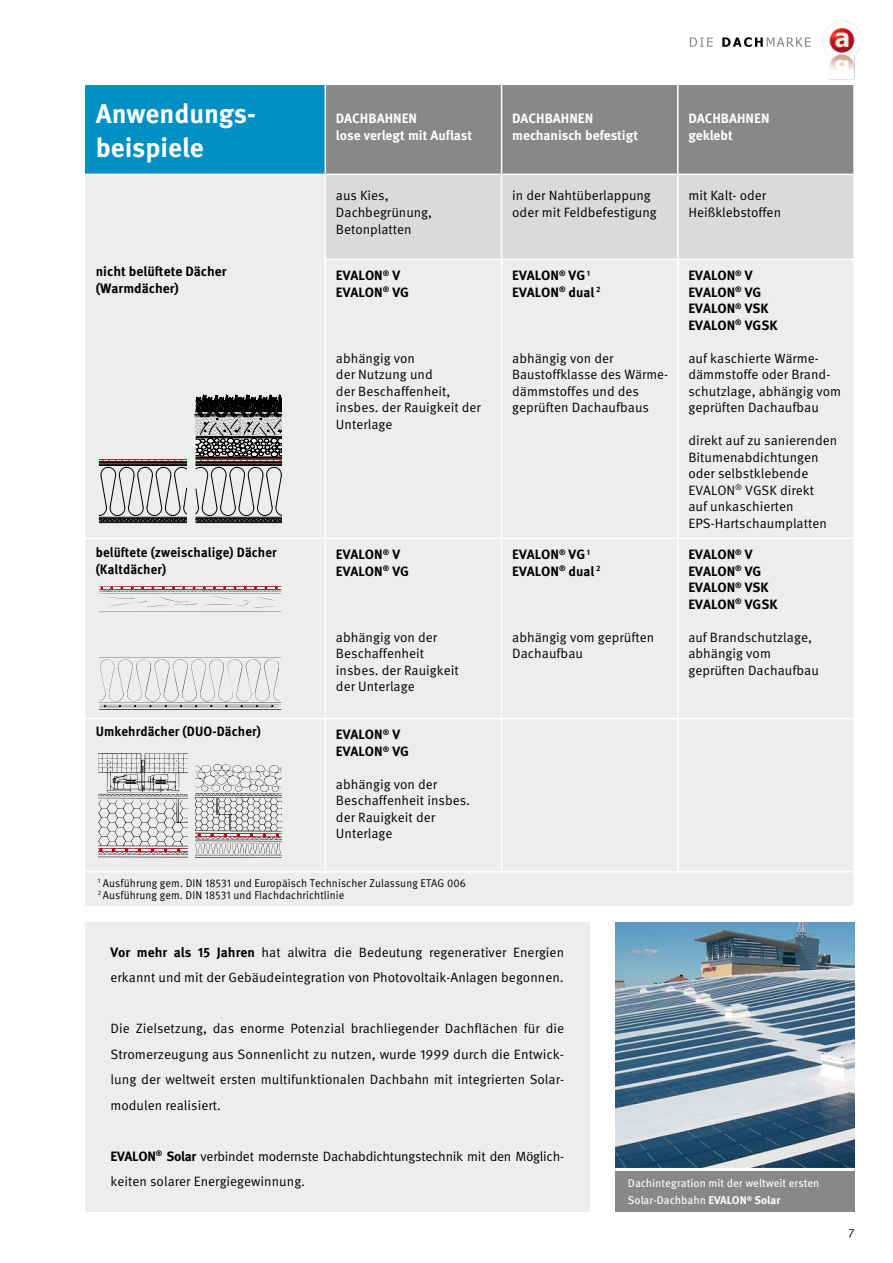
<style>
.page{position:relative;width:893px;height:1263px;background:#fff}
.page>*{position:absolute;margin:0;border:0;box-sizing:border-box;transform-origin:0 0}
.t1{font:700 27px/34px "Meta Pro";color:#fff}
.t2{font:13.5px/16.5px "Meta Pro";color:#000}
.t3{font:700 13.5px/16.5px "Meta Pro";color:#000}
.t4{font:13.5px/25.5px "Meta Pro";letter-spacing:-.02em;color:#000}
.t5{font:700 13.5px/17px "Meta Pro";color:#fff}
.t6{font:700 13.5px/17px "Meta Pro";color:#000;scale:.95 1}
.t7{font:12px "Meta Pro";color:#000}
.t8{font:11.25px/12px "Meta Pro";letter-spacing:.01em;color:#000;scale:.95 1}
.t9{font:11.25px/17px "Meta Pro";color:#fff}
.s1{font-weight:700}
</style>
<div class="page">
<img style="left:822px;top:20px;width:40px;height:60px">
<svg style="left:690px;top:38px;width:23px;height:9px"></svg>
<svg style="left:722px;top:37px;width:89px;height:10px"></svg>
<div style="left:85px;top:85px;width:240px;height:89px;background:#0090c6"></div>
<div style="left:326px;top:85px;width:527px;height:89px;background:#86888a"></div>
<div style="left:85px;top:175px;width:768px;height:731px;background:#eceded"></div>
<div style="left:326px;top:175px;width:527px;height:84px;background:#d9dadb"></div>
<hr style="left:501px;top:85px;width:1px;height:89px;background:#fff">
<hr style="left:677px;top:85px;width:1px;height:89px;background:#fff">
<hr style="left:501px;top:175px;width:1px;height:84px;background:#fff">
<hr style="left:677px;top:175px;width:1px;height:84px;background:#fff">
<hr style="left:325px;top:259px;width:177px;height:1px;background:#fff">
<hr style="left:502px;top:259px;width:176px;height:1px;background:#fff">
<hr style="left:501px;top:260px;width:1px;height:278px;background:#fff">
<hr style="left:678px;top:259px;width:177px;height:1px;background:#fff">
<hr style="left:677px;top:260px;width:1px;height:278px;background:#fff">
<hr style="left:501px;top:539px;width:1px;height:179px;background:#fff">
<hr style="left:677px;top:539px;width:1px;height:179px;background:#fff">
<hr style="left:501px;top:719px;width:1px;height:152px;background:#fff">
<hr style="left:677px;top:719px;width:1px;height:152px;background:#fff">
<hr style="left:325px;top:175px;width:1px;height:84px;background:#fff">
<hr style="left:325px;top:260px;width:1px;height:278px;background:#fff">
<hr style="left:325px;top:539px;width:1px;height:179px;background:#fff">
<hr style="left:325px;top:719px;width:1px;height:152px;background:#fff">
<hr style="left:85px;top:538px;width:240px;height:1px;background:#fff">
<hr style="left:325px;top:538px;width:177px;height:1px;background:#fff">
<hr style="left:502px;top:538px;width:176px;height:1px;background:#fff">
<hr style="left:678px;top:538px;width:177px;height:1px;background:#fff">
<hr style="left:85px;top:718px;width:240px;height:1px;background:#fff">
<hr style="left:325px;top:718px;width:177px;height:1px;background:#fff">
<hr style="left:502px;top:718px;width:176px;height:1px;background:#fff">
<hr style="left:678px;top:718px;width:177px;height:1px;background:#fff">
<hr style="left:85px;top:871px;width:240px;height:1px;background:#fff">
<hr style="left:325px;top:871px;width:177px;height:1px;background:#fff">
<hr style="left:502px;top:871px;width:176px;height:1px;background:#fff">
<hr style="left:678px;top:871px;width:177px;height:1px;background:#fff">
<div style="left:85px;top:923px;width:505px;height:289px;background:#eceded"></div>
<img style="left:615px;top:923px;width:240px;height:245px">
<hr style="left:99px;top:521px;width:88px;height:1px;background:#000">
<hr style="left:196px;top:521px;width:85px;height:1px;background:#000">
<hr style="left:99px;top:522px;width:88px;height:1px;background:#000">
<hr style="left:196px;top:522px;width:85px;height:1px;background:#000">
<svg style="left:99px;top:393px;width:186px;height:128px;background:#b2b1b1"></svg>
<svg style="left:195px;top:764px;width:86px;height:94px;background:#c7c4c5"></svg>
<svg style="left:99px;top:753px;width:88px;height:105px;background:#c9c7c7"></svg>
<svg style="left:99px;top:657px;width:182px;height:53px;background:#dcdddd"></svg>
<svg style="left:99px;top:586px;width:182px;height:27px;background:#dad0d1"></svg>
<div style="left:615px;top:1169px;width:240px;height:43px;background:#86888a"></div>
<hr style="left:615px;top:1168px;width:240px;height:3px;background:#fff">
<h1 class="t1" style="left:96px;top:98px;width:162px">Anwendungs&shy;beispiele</h1>
<p class="t5" style="left:336px;top:111px;width:138px">DACHBAHNEN<br>lose verlegt mit Auflast</p>
<p class="t5" style="left:512px;top:111px;width:128px">DACHBAHNEN mechanisch befestigt</p>
<p class="t5" style="left:688px;top:111px;width:83px">DACHBAHNEN geklebt</p>
<p class="t2" style="left:336px;top:187px;width:98px;line-height:17px">aus Kies,<br>Dachbegrünung,<br>Betonplatten</p>
<p class="t2" style="left:512px;top:187px;width:146px;line-height:17px">in der Nahtüberlappung oder mit Feldbefestigung</p>
<p class="t2" style="left:688px;top:187px;width:94px;line-height:17px">mit Kalt- oder<br>Heißklebstoffen</p>
<p class="t3" style="left:96px;top:264px;width:133px;line-height:17px">nicht belüftete Dächer (Warmdächer)</p>
<p class="t3" style="left:336px;top:268px;width:75px">EVALON<sup>®</sup> V<br>EVALON<sup>®</sup> VG</p>
<p class="t3" style="left:512px;top:268px;width:90px">EVALON<sup>®</sup> VG <sup>1<br></sup>EVALON<sup>®</sup> dual <sup>2</sup></p>
<p class="t3" style="left:688px;top:268px;width:91px">EVALON<sup>®</sup> V<br>EVALON<sup>®</sup> VG<br>EVALON<sup>®</sup> VSK<br>EVALON<sup>®</sup> VGSK</p>
<p class="t2" style="left:688px;top:350px;width:154px">auf kaschierte Wärme&shy;dämmstoffe oder Brand&shy;schutzlage, abhängig vom geprüften Dachaufbau</p>
<p class="t2" style="left:688px;top:433px;width:150px">direkt auf zu sanierenden<br>Bitumenabdichtungen oder selbstklebende<br>EVALON<sup>®</sup> VGSK direkt<br>auf unkaschierten<br>EPS-Hartschaumplatten</p>
<p class="t2" style="left:336px;top:350px;width:147px">abhängig von<br>der Nutzung und<br>der Beschaffenheit, insbes. der Rauigkeit der<br>Unterlage</p>
<p class="t2" style="left:512px;top:350px;width:157px">abhängig von der<br>Baustoffklasse des Wärme&shy;dämmstoffes und des geprüften Dachaufbaus</p>
<p class="t6" style="left:96px;top:544px;width:192px">belüftete (zweischalige) Dächer (Kaltdächer)</p>
<p class="t3" style="left:336px;top:547px;width:75px">EVALON<sup>®</sup> V<br>EVALON<sup>®</sup> VG</p>
<p class="t2" style="left:336px;top:629px;width:124px">abhängig von der<br>Beschaffenheit insbes. der Rauigkeit der Unterlage</p>
<p class="t6" style="left:96px;top:723px;width:175px">Umkehrdächer (DUO-Dächer)</p>
<p class="t3" style="left:336px;top:727px;width:75px">EVALON<sup>®</sup> V<br>EVALON<sup>®</sup> VG</p>
<p class="t2" style="left:336px;top:776px;width:136px">abhängig von der<br>Beschaffenheit insbes. der Rauigkeit der<br>Unterlage</p>
<p class="t8" style="left:98px;top:877px;width:389px"><sup>1</sup> Ausführung gem. DIN 18531 und Europäisch Technischer Zulassung ETAG 006<br><sup>2</sup> Ausführung gem. DIN 18531 und Flachdachrichtlinie</p>
<p class="t3" style="left:512px;top:547px;width:90px">EVALON<sup>®</sup> VG <sup>1<br></sup>EVALON<sup>®</sup> dual <sup>2</sup></p>
<p class="t2" style="left:512px;top:629px;width:144px">abhängig vom geprüften<br>Dachaufbau</p>
<p class="t3" style="left:688px;top:547px;width:91px">EVALON<sup>®</sup> V<br>EVALON<sup>®</sup> VG<br>EVALON<sup>®</sup> VSK<br>EVALON<sup>®</sup> VGSK</p>
<p class="t2" style="left:688px;top:629px;width:132px">auf Brandschutzlage, abhängig vom geprüften Dachaufbau</p>
<p class="t2" style="left:111px;top:940px;width:455px;line-height:25.5px"><span class="s1">Vor mehr als 15 Jahren</span> hat alwitra die Bedeutung regenerativer Energien erkannt und mit der Gebäudeintegration von Photovoltaik-Anlagen begonnen.</p>
<p class="t2" style="left:111px;top:1016px;width:455px;line-height:25.5px;text-align:justify">Die Zielsetzung, das enorme Potenzial brachliegender Dachflächen für die Stromerzeugung aus Sonnenlicht zu nutzen, wurde 1999 durch die Entwick&shy;lung der weltweit ersten multifunktionalen Dachbahn mit integrierten Solar&shy;modulen realisiert.</p>
<p class="t4" style="left:111px;top:1144px;width:455px"><span class="s1">EVALON</span><sup>®</sup> <span class="s1">Solar</span> verbindet modernste Dachabdichtungstechnik mit den Möglich&shy;keiten solarer Energiegewinnung.</p>
<p class="t9" style="left:628px;top:1175px;width:193px">Dachintegration mit der weltweit ersten<br>Solar-Dachbahn <span class="s1">EVALON</span><sup>®</sup> <span class="s1">Solar</span></p>
<p class="t7" style="left:848px;top:1225px;width:8px">7</p>
</div>
